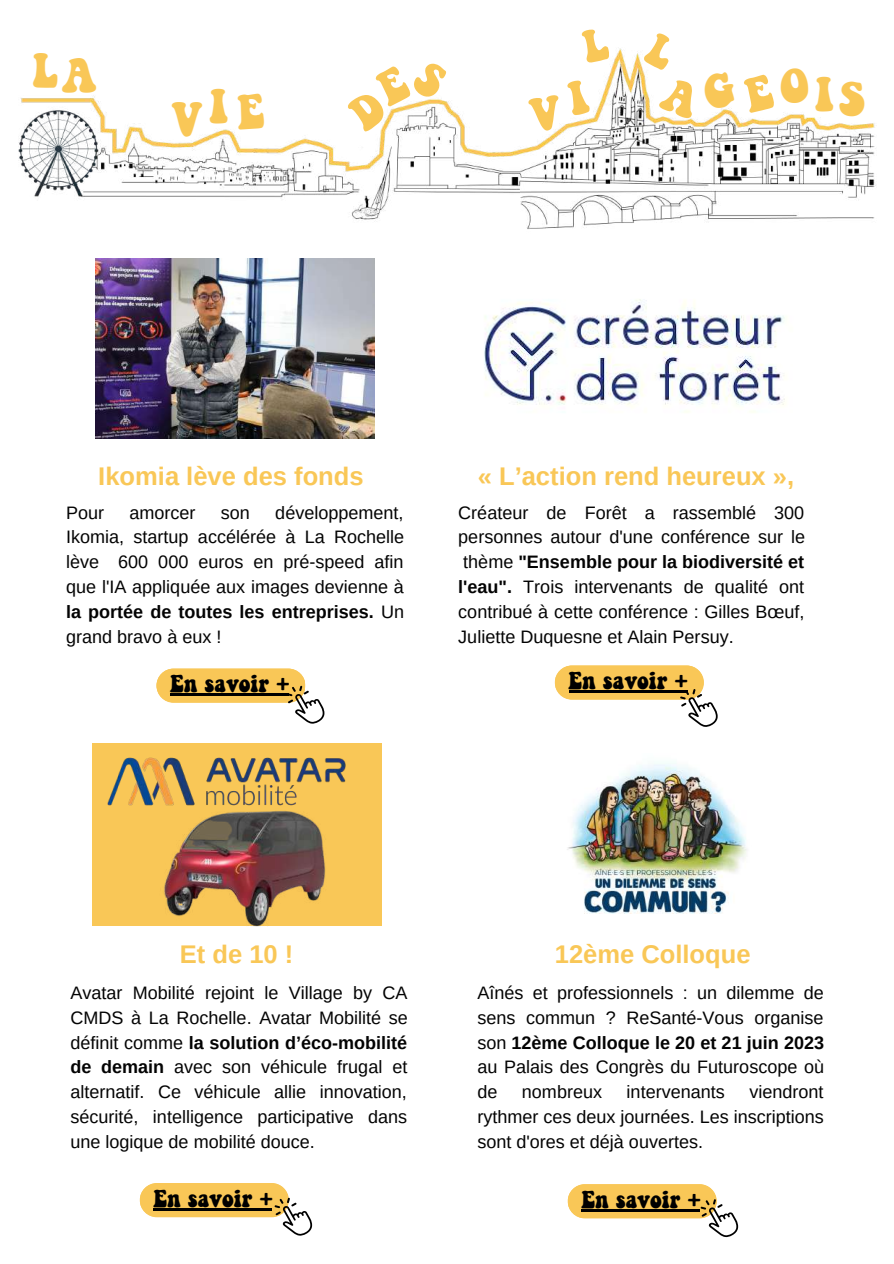
<style>
.page{position:relative;width:894px;height:1264px;background:#fff}
.page>*{position:absolute;margin:0;border:0;box-sizing:border-box;transform-origin:0 0}
.t1{font:44.4px "Keepon Truckin";color:#f9c757}
.t2{font:700 25.5px "Arimo";color:#f9c757}
.t3{font:22.5px "Keepon Truckin";color:#000}
.t4{font:18px/24.8px "Arimo";color:#030303;text-align:justify}
.s1{font-weight:700}
</style>
<div class="page">
<img style="left:19px;top:48px;width:857px;height:181px">
<img style="left:95px;top:258px;width:280px;height:180px">
<svg style="left:156px;top:668px;width:169px;height:55px"></svg>
<div style="left:92px;top:743px;width:289px;height:182px;background:#f9c757"></div>
<img style="left:107px;top:757px;width:239px;height:49px">
<img style="left:125px;top:788px;width:235px;height:139px">
<img style="left:567px;top:763px;width:180px;height:150px">
<svg style="left:140px;top:1183px;width:172px;height:52px"></svg>
<hr style="left:153px;top:1207px;width:119px;height:3px;background:#000">
<svg style="left:554px;top:665px;width:163px;height:62px"></svg>
<img style="left:484px;top:299px;width:301px;height:114px">
<svg style="left:567px;top:1184px;width:171px;height:53px"></svg>
<hr style="left:581px;top:1208px;width:119px;height:3px;background:#000">
<svg style="left:527px;top:78px;width:63px;height:55px"></svg>
<svg style="left:741px;top:73px;width:33px;height:40px"></svg>
<svg style="left:209px;top:89px;width:19px;height:34px"></svg>
<svg style="left:236px;top:93px;width:28px;height:37px"></svg>
<svg style="left:345px;top:58px;width:104px;height:75px"></svg>
<svg style="left:780px;top:68px;width:28px;height:36px"></svg>
<svg style="left:814px;top:76px;width:50px;height:40px"></svg>
<svg style="left:580px;top:48px;width:30px;height:16px"></svg>
<svg style="left:642px;top:48px;width:93px;height:72px"></svg>
<h1 class="t1" style="left:33px;top:54px;width:66px">LA</h1>
<h1 class="t1" style="left:171px;top:100px;width:32px">V</h1>
<h2 class="t2" style="left:98px;top:461px;width:267px">Ikomia lève des fonds</h2>
<p class="t4" style="left:66px;top:500px;width:40px">Pour</p>
<p class="t4" style="left:129px;top:500px;width:68px">amorcer</p>
<p class="t4" style="left:221px;top:500px;width:31px">son</p>
<p class="t4" style="left:66px;top:500px;width:339px;text-indent:209px">développement, Ikomia, startup accélérée à La Rochelle lève 600 000 euros en pré-speed afin que l'IA appliquée aux images devienne à <span class="s1">la portée de toutes les entreprises.</span> Un grand bravo à eux !</p>
<p class="t3" style="left:170px;top:674px;width:120px">En savoir +</p>
<h2 class="t2" style="left:477px;top:461px;width:318px">« L’action rend heureux »,</h2>
<p class="t4" style="left:458px;top:500px;width:348px">Créateur de Forêt a rassemblé 300 personnes autour d'une conférence sur le thème <span class="s1">"Ensemble pour la biodiversité et l'eau".</span> Trois intervenants de qualité ont contribué à cette conférence : Gilles Bœuf, Juliette Duquesne et Alain Persuy.</p>
<p class="t3" style="left:568px;top:671px;width:120px">En savoir +</p>
<h2 class="t2" style="left:180px;top:939px;width:115px">Et de 10 !</h2>
<p class="t4" style="left:70px;top:980px;width:339px">Avatar Mobilité rejoint le Village by CA CMDS à La Rochelle. Avatar Mobilité se définit comme <span class="s1">la solution d’éco-mobilité de demain</span> avec son véhicule frugal et alternatif. Ce véhicule allie innovation, sécurité, intelligence participative dans une logique de mobilité douce.</p>
<p class="t3" style="left:153px;top:1188px;width:120px">En savoir +</p>
<h2 class="t2" style="left:554px;top:939px;width:197px">12ème Colloque</h2>
<p class="t4" style="left:477px;top:980px;width:348px">Aînés et professionnels : un dilemme de sens commun ? ReSanté-Vous organise son <span class="s1">12ème Colloque le 20 et 21 juin 2023 </span>au Palais des Congrès du Futuroscope où de</p>
<p class="t4" style="left:477px;top:1079px;width:348px;text-indent:272px">viendront rythmer ces deux journées. Les inscriptions sont d'ores et déjà ouvertes.</p>
<p class="t4" style="left:521px;top:1079px;width:82px">nombreux</p>
<p class="t4" style="left:626px;top:1079px;width:100px">intervenants</p>
<p class="t3" style="left:581px;top:1189px;width:120px">En savoir +</p>
</div>
